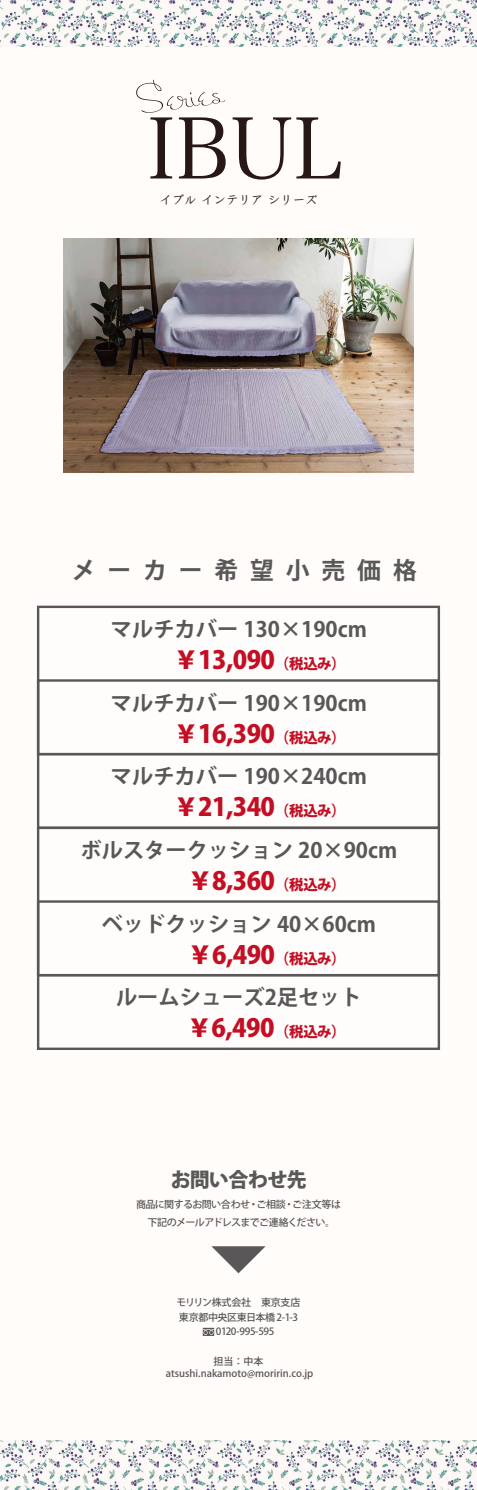
<style>
.page{position:relative;width:477px;height:1490px;background:#fff}
.page>*{position:absolute;margin:0;border:0;box-sizing:border-box;transform-origin:0 0}
.t1{font:800 24.92px "Koz Go Pro";letter-spacing:-.025em;color:#c30e23}
.t2{font:700 23.76px "Koz Go Pro";letter-spacing:.5em;color:#595757}
.t3{font:700 21.2px "Koz Go Pro";color:#595757}
.t4{font:800 20px "Koz Go Pro";letter-spacing:-.035em;color:#595757}
.t5{font:600 12.44px "Klee";color:#281815}
.t6{font:500 10px/17.5px "Koz Go Pro";letter-spacing:-.05em;color:#595757;text-align:center}
.t7{font:500 10px "Koz Go Pro";letter-spacing:-.03em;color:#595757}
.t8{font:500 10px/12px "Koz Go Pro";color:#595757;text-align:center}
.s1{font-size:14.44px}
</style>
<div class="page">
<div style="left:0;top:46px;width:476px;height:1402px;background:#fffcf9"></div>
<img style="left:1px;top:1440px;width:474px;height:50px">
<img style="left:1px;top:0;width:475px;height:47px">
<svg style="left:232px;top:117px;width:108px;height:63px"></svg>
<svg style="left:136px;top:80px;width:89px;height:98px"></svg>
<img style="left:63px;top:239px;width:350px;height:233px">
<div style="left:38px;top:607px;width:400px;height:221px;background:#fff"></div>
<svg style="left:202px;top:1328px;width:12px;height:8px"></svg>
<svg style="left:211px;top:1246px;width:54px;height:27px"></svg>
<div style="left:37px;top:679px;width:402px;height:150px;border:2px solid #595757"></div>
<div style="left:37px;top:606px;width:402px;height:149px;border:2px solid #595757"></div>
<hr style="left:38px;top:753px;width:400px;height:2px;background:#595757">
<div style="left:38px;top:828px;width:400px;height:221px;background:#fff"></div>
<div style="left:37px;top:900px;width:402px;height:150px;border:2px solid #595757"></div>
<div style="left:37px;top:827px;width:402px;height:149px;border:2px solid #595757"></div>
<hr style="left:38px;top:974px;width:400px;height:2px;background:#595757">
<p class="t5" style="left:159px;top:191px;width:159px">イブル インテリア シリーズ</p>
<p class="t2" style="left:72px;top:555px;width:346px">メーカー希望小売価格</p>
<p class="t3" style="left:111px;top:616px;width:257px">マルチカバー 130×190cm</p>
<p class="t1" style="left:174px;top:644px;width:173px">￥13,090<span class="s1">（税込み）</span></p>
<p class="t3" style="left:111px;top:689px;width:257px">マルチカバー 190×190cm</p>
<p class="t1" style="left:174px;top:718px;width:173px">￥16,390<span class="s1">（税込み）</span></p>
<p class="t3" style="left:111px;top:762px;width:257px">マルチカバー 190×240cm</p>
<p class="t1" style="left:174px;top:790px;width:173px">￥21,340<span class="s1">（税込み）</span></p>
<p class="t3" style="left:80px;top:837px;width:318px">ボルスタークッション 20×90cm</p>
<p class="t1" style="left:187px;top:865px;width:159px">￥8,360<span class="s1">（税込み）</span></p>
<p class="t3" style="left:102px;top:910px;width:275px">ベッドクッション 40×60cm</p>
<p class="t1" style="left:187px;top:939px;width:159px">￥6,490<span class="s1">（税込み）</span></p>
<p class="t3" style="left:116px;top:983px;width:247px">ルームシューズ2足セット</p>
<p class="t1" style="left:187px;top:1011px;width:160px">￥6,490<span class="s1">（税込み）</span></p>
<p class="t4" style="left:171px;top:1166px;width:137px">お問い合わせ先</p>
<p class="t6" style="left:136px;top:1196px;width:206px">商品に関するお問い合わせ・ご相談・ご注文等は下記のメールアドレスまでご連絡ください。</p>
<p class="t7" style="left:176px;top:1296px;width:125px">モリリン株式会社 東京支店</p>
<p class="t7" style="left:216px;top:1325px;width:60px">0120-995-595</p>
<p class="t7" style="left:179px;top:1311px;width:121px">東京都中央区東日本橋 2-1-3</p>
<p class="t8" style="left:166px;top:1356px;width:149px">担当：中本atsushi.nakamoto@moririn.co.jp</p>
</div>
